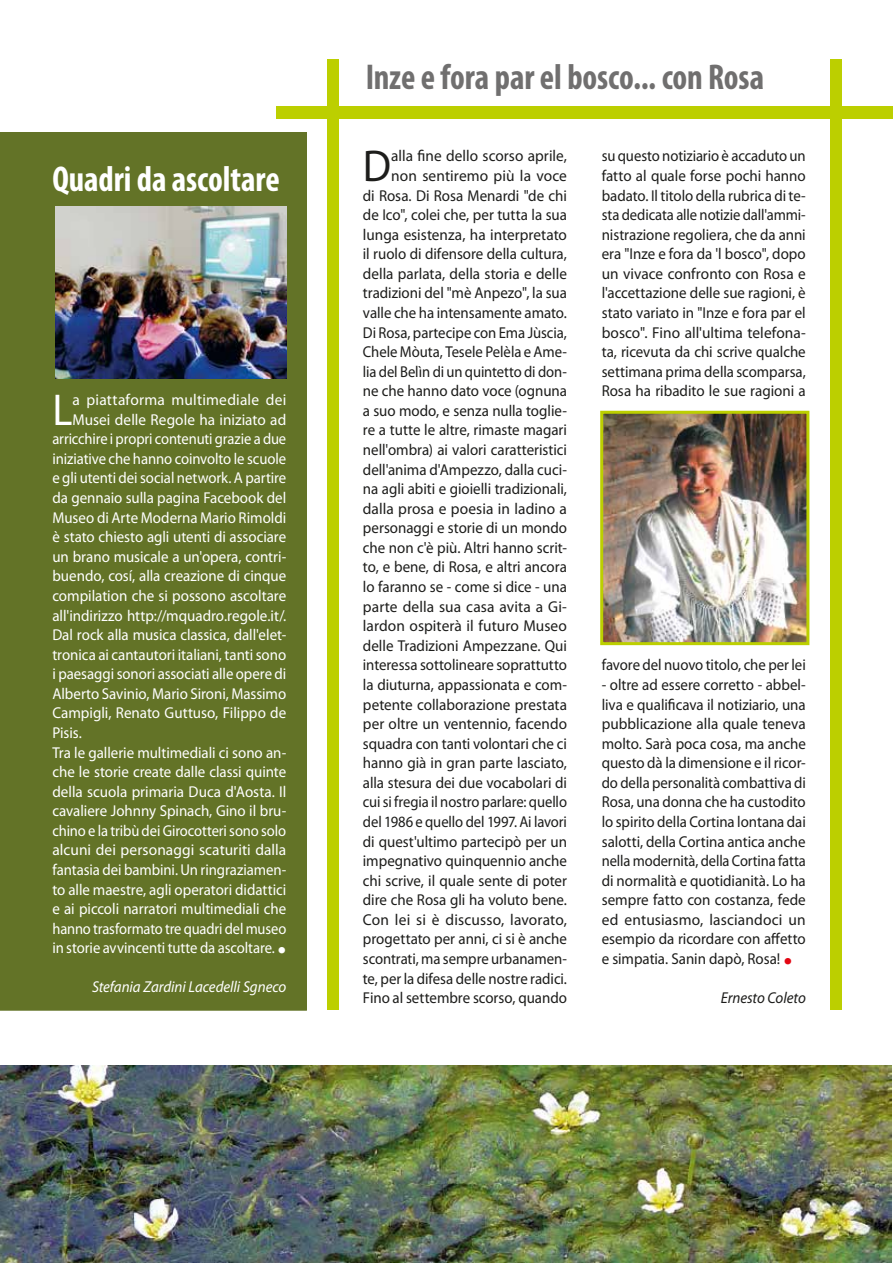
<style>
.page{position:relative;width:893px;height:1263px;background:#fff}
.page>*{position:absolute;margin:0;border:0;box-sizing:border-box;transform-origin:0 0}
.t1{font:44.85px "Myriad Pro";color:#1d1d1b;scale:.95 1}
.t2{font:44.85px "Myriad Pro";color:#fff;scale:.95 1}
.t3{font:700 condensed 36px "Myriad Pro";letter-spacing:-.005em;color:#706f6f;scale:.95 1}
.t4{font:700 condensed 36px "Myriad Pro";letter-spacing:-.005em;color:#fff;scale:.95 1}
.t5{font:15.75px/19.6px "Myriad Pro";color:#1d1d1b;text-align:right}
.t6{font:15.75px "Myriad Pro";letter-spacing:-.005em;color:#fff;scale:.95 1}
.t7{font:15.75px/19.6px "Myriad Pro";color:#1d1d1b;text-align:justify;scale:.95 1}
.t8{font:15.75px/19.6px "Myriad Pro";color:#1d1d1b;text-align:justify;scale:.93 1}
.t9{font:15.75px "Myriad Pro";letter-spacing:-.005em;color:#fff;scale:.94 1}
.t10{font:15.75px "Myriad Pro";letter-spacing:-.005em;color:#fff;scale:.93 1}
.t11{font:15.75px "Myriad Pro";letter-spacing:-.005em;color:#fff;scale:.96 1}
.t12{font:15.75px "Myriad Pro";letter-spacing:-.005em;color:#fff}
.t13{font:15.75px "Myriad Pro";letter-spacing:-.005em;color:#fff;scale:.92 1}
.t14{font:15.75px "Myriad Pro";color:#1d1d1b;scale:.94 1}
.t15{font:italic 15.75px "Myriad Pro";letter-spacing:-.005em;color:#fff;scale:.95 1}
.t16{font:15.75px "Myriad Pro";letter-spacing:.015em;color:#fff}
.t17{font:italic 15.75px "Myriad Pro";letter-spacing:-.005em;color:#1d1d1b;scale:.95 1}
.s1{font-family:"Adobe Garamond Pro";font-size:23.25px}
.s2{font-family:"Adobe Garamond Pro";font-size:23.25px;color:#e30613}
</style>
<div class="page">
<div style="left:0;top:132px;width:307px;height:879px;background:#637327"></div>
<img style="left:0;top:1065px;width:892px;height:198px">
<img style="left:55px;top:206px;width:231px;height:172px">
<img style="left:604px;top:415px;width:201px;height:226px">
<div style="left:600px;top:411px;width:209px;height:234px;border:3px solid #bccf00"></div>
<div style="left:830px;top:60px;width:11px;height:950px;background:#bccf00"></div>
<div style="left:327px;top:60px;width:12px;height:949px;background:#bccf00"></div>
<div style="left:276px;top:106px;width:617px;height:13px;background:#bccf00"></div>
<h2 class="t4" style="left:52px;top:156px;width:241px">Quadri da ascoltare</h2>
<h1 class="t2" style="left:52px;top:382px;width:23px">L</h1>
<p class="t16" style="left:73px;top:390px;width:215px">a piattaforma multimediale dei</p>
<p class="t12" style="left:73px;top:410px;width:215px">Musei delle Regole ha iniziato ad</p>
<p class="t10" style="left:52px;top:429px;width:253px">arricchire i propri contenuti grazie a due</p>
<p class="t9" style="left:52px;top:449px;width:250px">iniziative che hanno coinvolto le scuole</p>
<p class="t9" style="left:52px;top:468px;width:250px">e gli utenti dei social network. A partire</p>
<p class="t6" style="left:52px;top:488px;width:248px">da gennaio sulla pagina Facebook del</p>
<p class="t6" style="left:52px;top:508px;width:248px">Museo di Arte Moderna Mario Rimoldi</p>
<p class="t6" style="left:52px;top:527px;width:248px">è stato chiesto agli utenti di associare</p>
<p class="t6" style="left:52px;top:547px;width:248px">un brano musicale a un'opera, contri-</p>
<p class="t6" style="left:52px;top:566px;width:248px">buendo, cosí, alla creazione di cinque</p>
<p class="t6" style="left:52px;top:586px;width:248px">compilation che si possono ascoltare</p>
<p class="t6" style="left:52px;top:605px;width:248px">all'indirizzo http://mquadro.regole.it/.</p>
<p class="t6" style="left:52px;top:625px;width:248px">Dal rock alla musica classica, dall'elet-</p>
<p class="t6" style="left:52px;top:645px;width:248px">tronica ai cantautori italiani, tanti sono</p>
<p class="t9" style="left:52px;top:664px;width:250px">i paesaggi sonori associati alle opere di</p>
<p class="t6" style="left:52px;top:684px;width:248px">Alberto Savinio, Mario Sironi, Massimo</p>
<p class="t11" style="left:52px;top:703px;width:245px">Campigli, Renato Guttuso, Filippo de</p>
<p class="t6" style="left:52px;top:723px;width:33px">Pisis.</p>
<p class="t6" style="left:52px;top:742px;width:248px">Tra le gallerie multimediali ci sono an-</p>
<p class="t6" style="left:52px;top:762px;width:248px">che le storie create dalle classi quinte</p>
<p class="t11" style="left:52px;top:782px;width:245px">della scuola primaria Duca d'Aosta. Il</p>
<p class="t6" style="left:52px;top:801px;width:248px">cavaliere Johnny Spinach, Gino il bru-</p>
<p class="t10" style="left:52px;top:821px;width:253px">chino e la tribù dei Girocotteri sono solo</p>
<p class="t12" style="left:52px;top:840px;width:235px">alcuni dei personaggi scaturiti dalla</p>
<p class="t9" style="left:52px;top:860px;width:250px">fantasia dei bambini. Un ringraziamen-</p>
<p class="t6" style="left:52px;top:880px;width:248px">to alle maestre, agli operatori didattici</p>
<p class="t6" style="left:52px;top:899px;width:248px">e ai piccoli narratori multimediali che</p>
<p class="t13" style="left:52px;top:919px;width:256px">hanno trasformato tre quadri del museo</p>
<p class="t10" style="left:52px;top:938px;width:253px">in storie avvincenti tutte da ascoltare. <span class="s1">•</span></p>
<p class="t15" style="left:92px;top:977px;width:206px">Stefania Zardini Lacedelli Sgneco</p>
<h2 class="t3" style="left:366px;top:54px;width:421px">Inze e fora par el bosco... con Rosa</h2>
<p class="t5" style="left:363px;top:146px;width:206px">alla fine dello scorso aprile, non sentiremo più la voce<br>di Rosa. Di Rosa Menardi "de chi de Ico", colei che, per tutta la sua lunga esistenza, ha interpretato il ruolo di difensore della cultura, della parlata, della storia e delle tradizioni del "mè Anpezo", la sua valle che ha intensamente amato.<br>Di Rosa, partecipe con Ema Jùscia, Chele Mòuta, Tesele Pelèla e Ame&shy;lia del Belìn di un quintetto di don&shy;ne che hanno dato voce (ognuna a suo modo, e senza nulla toglie&shy;re a tutte le altre, rimaste magari nell'ombra) ai valori caratteristici dell'anima d'Ampezzo, dalla cuci&shy;na agli abiti e gioielli tradizionali, dalla prosa e poesia in ladino a personaggi e storie di un mondo che non c'è più. Altri hanno scrit&shy;to, e bene, di Rosa, e altri ancora lo faranno se - come si dice - una parte della sua casa avita a Gi&shy;lardon ospiterà il futuro Museo delle Tradizioni Ampezzane. Qui interessa sottolineare soprattutto la diuturna, appassionata e com&shy;petente collaborazione prestata per oltre un ventennio, facendo squadra con tanti volontari che ci hanno già in gran parte lasciato, alla stesura dei due vocabolari di cui si fregia il nostro parlare: quello del 1986 e quello del 1997. Ai lavori di quest'ultimo partecipò per un impegnativo quinquennio anche chi scrive, il quale sente di poter dire che Rosa gli ha voluto bene.<br>Con lei si è discusso, lavorato, progettato per anni, ci si è anche scontrati, ma sempre urbanamen&shy;te, per la difesa delle nostre radici.<br>Fino al settembre scorso, quando</p>
<p class="t8" style="left:602px;top:146px;width:221px">su questo notiziario è accaduto un fatto al quale forse pochi hanno badato. Il titolo della rubrica di te&shy;sta dedicata alle notizie dall'ammi&shy;nistrazione regoliera, che da anni era "Inze e fora da 'l bosco", dopo un vivace confronto con Rosa e l'accettazione delle sue ragioni, è stato variato in "Inze e fora par el bosco". Fino all'ultima telefona&shy;ta, ricevuta da chi scrive qualche settimana prima della scomparsa, Rosa ha ribadito le sue ragioni a</p>
<h1 class="t1" style="left:363px;top:138px;width:31px">D</h1>
<p class="t14" style="left:602px;top:655px;width:219px">favore del nuovo titolo, che per lei</p>
<p class="t7" style="left:602px;top:675px;width:216px">- oltre ad essere corretto - abbel&shy;liva e qualificava il notiziario, una pubblicazione alla quale teneva molto. Sarà poca cosa, ma anche questo dà la dimensione e il ricor&shy;do della personalità combattiva di Rosa, una donna che ha custodito lo spirito della Cortina lontana dai salotti, della Cortina antica anche nella modernità, della Cortina fatta di normalità e quotidianità. Lo ha sempre fatto con costanza, fede ed entusiasmo, lasciandoci un esempio da ricordare con affetto e simpatia. Sanin dapò, Rosa! <span class="s2">•</span></p>
<p class="t17" style="left:721px;top:988px;width:91px">Ernesto Coleto</p>
</div>
